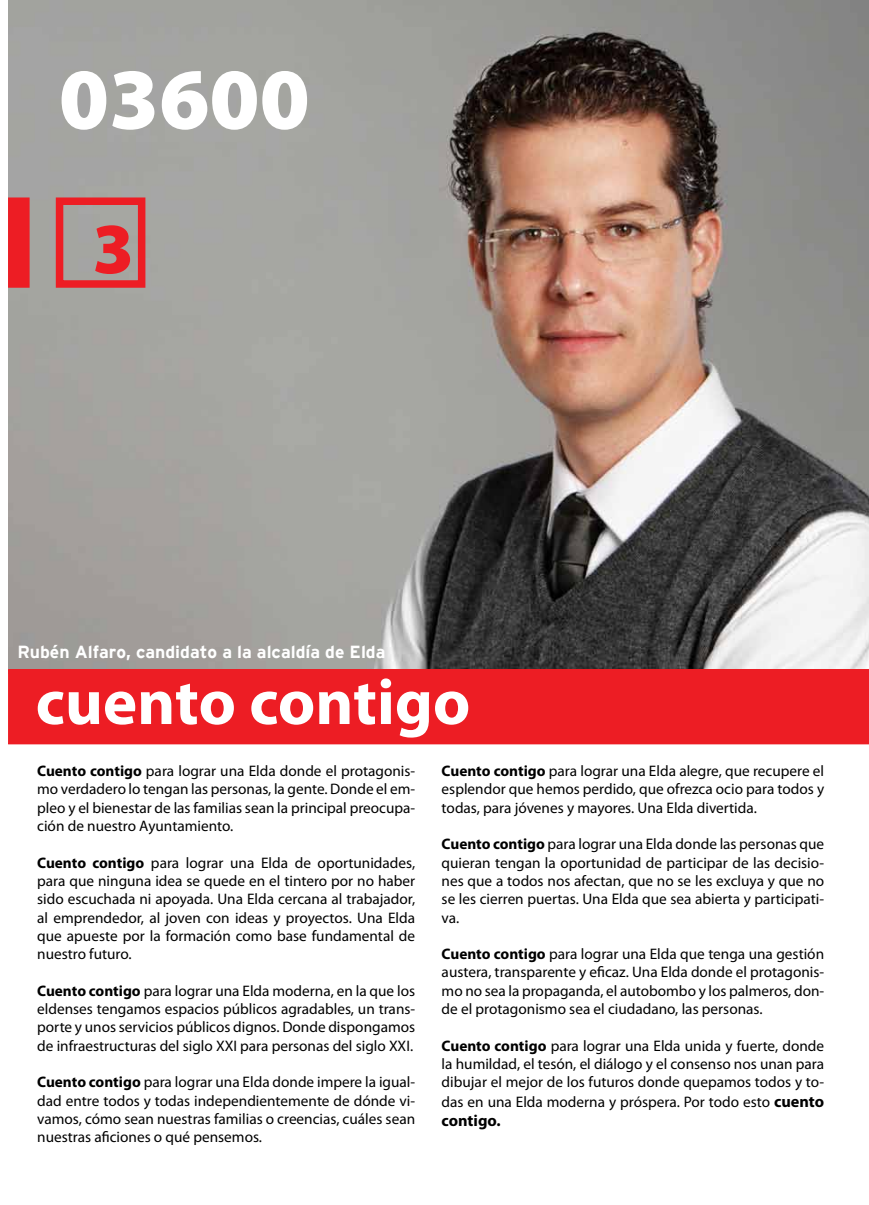
<style>
.page{position:relative;width:869px;height:1205px;background:#fff}
.page>*{position:absolute;margin:0;border:0;box-sizing:border-box;transform-origin:0 0}
.t1{font:900 87.5px "Myriad Pro";color:#fff}
.t2{font:900 72.5px "Myriad Pro";color:#ed1d24}
.t3{font:700 65px "Myriad Pro";color:#fff}
.t4{font:700 17.5px "Interstate";color:#fff}
.t5{font:700 16.25px "Myriad Pro";color:#000}
.t6{font:15.25px/18.2px "Myriad Pro";color:#000;text-align:justify}
.s1{font-weight:700}
.s2{font-weight:700;font-size:16.25px}
</style>
<div class="page">
<img style="left:8px;top:0;width:860px;height:669px">
<div style="left:9px;top:670px;width:858px;height:74px;background:#ed1d24"></div>
<div style="left:8px;top:669px;width:860px;height:75px;border:1px solid #ed1d24"></div>
<div style="left:56px;top:197px;width:89px;height:91px;border:8px solid #ed1d24"></div>
<div style="left:12px;top:202px;width:13px;height:81px;background:#ed1d24"></div>
<div style="left:8px;top:197px;width:22px;height:91px;border:9px solid #ed1d24"></div>
<h1 class="t1" style="left:59px;top:41px;width:252px">03600</h1>
<h2 class="t2" style="left:92px;top:200px;width:43px">3</h2>
<p class="t4" style="left:17px;top:642px;width:369px">Rubén Alfaro, candidato a la alcaldía de Elda</p>
<h3 class="t3" style="left:36px;top:660px;width:436px">cuento contigo</h3>
<p class="t6" style="left:37px;top:761px;width:379px"><span class="s1">Cuento contigo</span> para lograr una Elda donde el protagonis&shy;mo verdadero lo tengan las personas, la gente. Donde el em&shy;pleo y el bienestar de las familias sean la principal preocupa&shy;ción de nuestro Ayuntamiento.</p>
<p class="t6" style="left:37px;top:853px;width:379px"><span class="s1">Cuento contigo</span> para lograr una Elda de oportunidades, para que ninguna idea se quede en el tintero por no haber sido escuchada ni apoyada. Una Elda cercana al trabajador, al emprendedor, al joven con ideas y proyectos. Una Elda que apueste por la formación como base fundamental de nuestro futuro.</p>
<p class="t6" style="left:37px;top:981px;width:379px"><span class="s1">Cuento contigo</span> para lograr una Elda moderna, en la que los eldenses tengamos espacios públicos agradables, un trans&shy;porte y unos servicios públicos dignos. Donde dispongamos de infraestructuras del siglo XXI para personas del siglo XXI.</p>
<p class="t6" style="left:37px;top:1073px;width:379px"><span class="s1">Cuento contigo</span> para lograr una Elda donde impere la igual&shy;dad entre todos y todas independientemente de dónde vi&shy;vamos, cómo sean nuestras familias o creencias, cuáles sean nuestras aficiones o qué pensemos.</p>
<p class="t6" style="left:441px;top:761px;width:384px"><span class="s1">Cuento contigo</span> para lograr una Elda alegre, que recupere el esplendor que hemos perdido, que ofrezca ocio para todos y todas, para jóvenes y mayores. Una Elda divertida.</p>
<p class="t6" style="left:441px;top:835px;width:384px"><span class="s1">Cuento contigo</span> para lograr una Elda donde las personas que quieran tengan la oportunidad de participar de las decisio&shy;nes que a todos nos afectan, que no se les excluya y que no se les cierren puertas. Una Elda que sea abierta y participati&shy;va.</p>
<p class="t6" style="left:441px;top:944px;width:384px"><span class="s1">Cuento contigo</span> para lograr una Elda que tenga una gestión austera, transparente y eficaz. Una Elda donde el protagonis&shy;mo no sea la propaganda, el autobombo y los palmeros, don&shy;de el protagonismo sea el ciudadano, las personas.</p>
<p class="t6" style="left:441px;top:1036px;width:384px;line-height:18.8px"><span class="s1">Cuento contigo</span> para lograr una Elda unida y fuerte, donde la humildad, el tesón, el diálogo y el consenso nos unan para dibujar el mejor de los futuros donde quepamos todos y to&shy;das en una Elda moderna y próspera. Por todo esto <span class="s2">cuento</span></p>
<p class="t5" style="left:441px;top:1110px;width:60px">contigo.</p>
</div>
